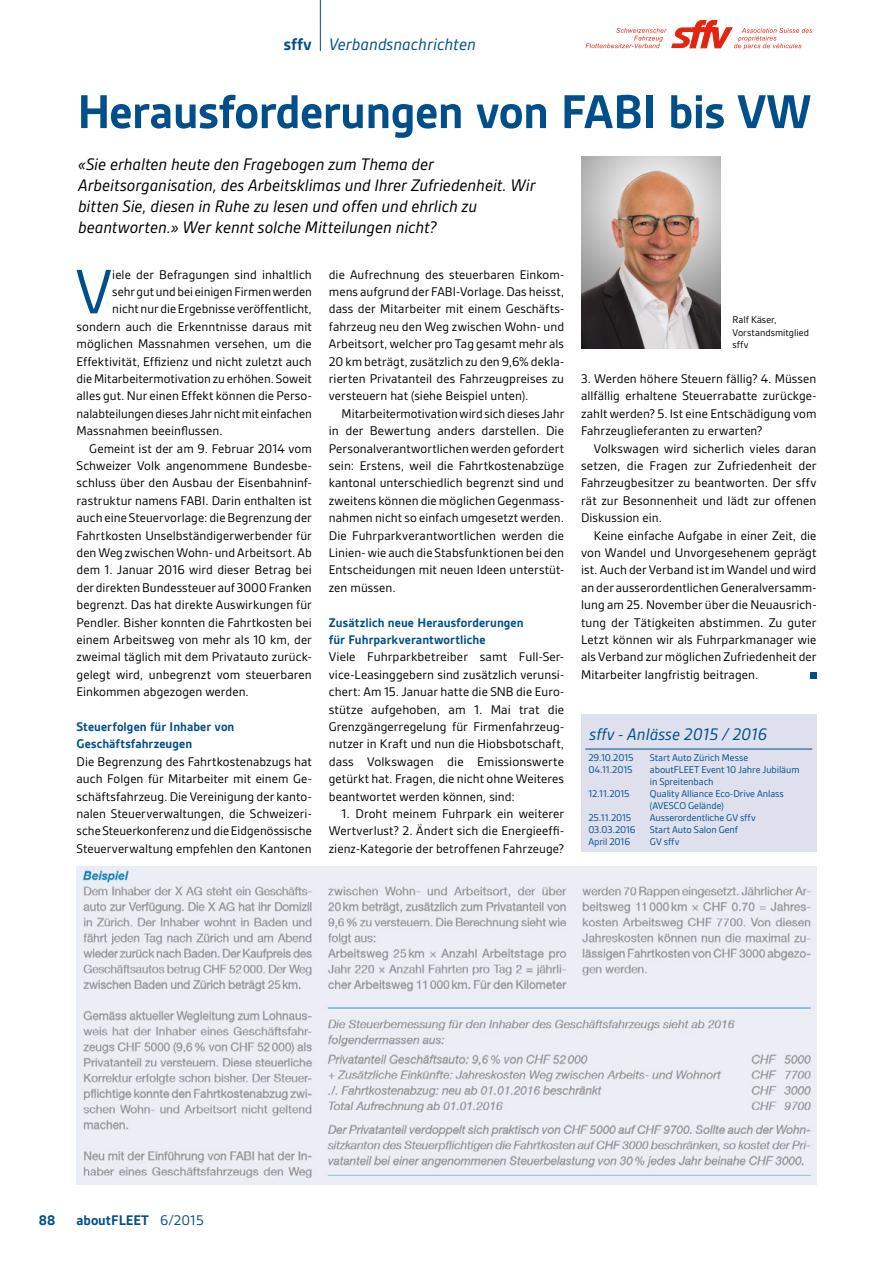
<style>
.page{position:relative;width:893px;height:1263px;background:#fff}
.page>*{position:absolute;margin:0;border:0;box-sizing:border-box;transform-origin:0 0}
.t1{font:67.5px "Gesta";color:#004f8b}
.t2{font:700 51px "Gesta";letter-spacing:-.01em;color:#004f8b}
.t3{font:italic 18px/21px "Gesta";letter-spacing:-.005em;color:#000}
.t4{font:italic 18px "Gesta";color:#004f8b}
.t5{font:700 15px "Gesta";color:#004f8b}
.t6{font:13.5px/17.4px "Gesta";letter-spacing:.005em;color:#000;text-align:justify}
.t7{font:700 13.5px/17.4px "Gesta";letter-spacing:.005em;color:#004f8b}
.t8{font:10.5px/12px "Gesta";letter-spacing:-.01em;color:#004f8b}
.t9{font:10.5px/12.6px "Gesta";letter-spacing:.005em;color:#000}
.s1{font-weight:700;font-style:normal}
.s2{font-weight:400}
</style>
<div class="page">
<div style="left:810px;top:672px;width:6px;height:7px;background:#004f8b"></div>
<img style="left:77px;top:866px;width:739px;height:319px">
<div style="left:581px;top:714px;width:235px;height:138px;background:#dee0ed"></div>
<hr style="left:585px;top:749px;width:227px;height:1px;background:#004f8b">
<img style="left:581px;top:157px;width:140px;height:191px">
<hr style="left:320px;top:0;width:1px;height:51px;background:#004f8b">
<svg style="left:586px;top:20px;width:226px;height:29px"></svg>
<h3 class="t4" style="left:284px;top:34px;width:194px"><span class="s1">sffv</span> Verbandsnachrichten</h3>
<h2 class="t2" style="left:77px;top:83px;width:736px">Herausforderungen von FABI bis VW</h2>
<h3 class="t3" style="left:78px;top:153px;width:459px">«Sie erhalten heute den Fragebogen zum Thema der Arbeitsorganisation, des Arbeitsklimas und Ihrer Zufriedenheit. Wir bitten Sie, diesen in Ruhe zu lesen und offen und ehrlich zu beantworten.» Wer kennt solche Mitteilungen nicht?</h3>
<h1 class="t1" style="left:75px;top:253px;width:38px">V</h1>
<p class="t6" style="left:112px;top:265px;width:201px">iele der Befragungen sind inhaltlich</p>
<p class="t6" style="left:112px;top:283px;width:201px">sehr gut und bei einigen Firmen werden</p>
<p class="t6" style="left:112px;top:300px;width:201px">nicht nur die Ergebnisse veröffentlicht,</p>
<p class="t6" style="left:77px;top:318px;width:237px">sondern auch die Erkenntnisse daraus mit</p>
<p class="t6" style="left:77px;top:335px;width:237px">möglichen Massnahmen versehen, um die</p>
<p class="t6" style="left:77px;top:352px;width:237px">Effektivität, Effizienz und nicht zuletzt auch</p>
<p class="t6" style="left:77px;top:370px;width:237px">die Mitarbeitermotivation zu erhöhen. Soweit</p>
<p class="t6" style="left:77px;top:387px;width:237px">alles gut. Nur einen Effekt können die Perso-</p>
<p class="t6" style="left:77px;top:405px;width:237px">nalabteilungen dieses Jahr nicht mit einfachen</p>
<p class="t6" style="left:77px;top:422px;width:148px">Massnahmen beeinflussen.</p>
<p class="t6" style="left:89px;top:439px;width:224px">Gemeint ist der am 9. Februar 2014 vom</p>
<p class="t6" style="left:77px;top:457px;width:237px">Schweizer Volk angenommene Bundesbe-</p>
<p class="t6" style="left:77px;top:474px;width:237px">schluss über den Ausbau der Eisenbahninf-</p>
<p class="t6" style="left:77px;top:492px;width:237px">rastruktur namens FABI. Darin enthalten ist</p>
<p class="t6" style="left:77px;top:509px;width:237px">auch eine Steuervorlage: die Begrenzung der</p>
<p class="t6" style="left:77px;top:526px;width:237px">Fahrtkosten Unselbständigerwerbender für</p>
<p class="t6" style="left:77px;top:544px;width:237px">den Weg zwischen Wohn- und Arbeitsort. Ab</p>
<p class="t6" style="left:77px;top:561px;width:237px">dem 1. Januar 2016 wird dieser Betrag bei</p>
<p class="t6" style="left:77px;top:579px;width:237px">der direkten Bundessteuer auf 3000 Franken</p>
<p class="t6" style="left:77px;top:596px;width:237px">begrenzt. Das hat direkte Auswirkungen für</p>
<p class="t6" style="left:77px;top:613px;width:237px">Pendler. Bisher konnten die Fahrtkosten bei</p>
<p class="t6" style="left:77px;top:631px;width:237px">einem Arbeitsweg von mehr als 10 km, der</p>
<p class="t6" style="left:77px;top:648px;width:237px">zweimal täglich mit dem Privatauto zurück-</p>
<p class="t6" style="left:77px;top:666px;width:237px">gelegt wird, unbegrenzt vom steuerbaren</p>
<p class="t6" style="left:77px;top:683px;width:174px">Einkommen abgezogen werden.</p>
<p class="t7" style="left:77px;top:718px;width:159px">Steuerfolgen für Inhaber von<br>Geschäftsfahrzeugen</p>
<p class="t6" style="left:77px;top:753px;width:237px">Die Begrenzung des Fahrtkostenabzugs hat auch Folgen für Mitarbeiter mit einem Ge&shy;schäftsfahrzeug. Die Vereinigung der kanto&shy;nalen Steuerverwaltungen, die Schweizeri&shy;sche Steuerkonferenz und die Eidgenössische Steuerverwaltung empfehlen den Kantonen</p>
<p class="t6" style="left:329px;top:265px;width:237px">die Aufrechnung des steuerbaren Einkom&shy;mens aufgrund der FABI-Vorlage. Das heisst, dass der Mitarbeiter mit einem Geschäfts&shy;fahrzeug neu den Weg zwischen Wohn- und Arbeitsort, welcher pro Tag gesamt mehr als 20 km beträgt, zusätzlich zu den 9,6% dekla&shy;rierten Privatanteil des Fahrzeugpreises zu versteuern hat (siehe Beispiel unten).</p>
<p class="t6" style="left:329px;top:405px;width:237px;text-indent:13px">Mitarbeitermotivation wird sich dieses Jahr in der Bewertung anders darstellen. Die Personalverantwortlichen werden gefordert sein: Erstens, weil die Fahrtkostenabzüge kantonal unterschiedlich begrenzt sind und zweitens können die möglichen Gegenmass&shy;nahmen nicht so einfach umgesetzt werden.<br>Die Fuhrparkverantwortlichen werden die Linien- wie auch die Stabsfunktionen bei den Entscheidungen mit neuen Ideen unterstüt&shy;zen müssen.</p>
<p class="t7" style="left:329px;top:613px;width:196px">Zusätzlich neue Herausforderungen für Fuhrparkverantwortliche</p>
<p class="t6" style="left:329px;top:648px;width:237px">Viele Fuhrparkbetreiber samt Full-Ser&shy;vice-Leasinggebern sind zusätzlich verunsi&shy;chert: Am 15. Januar hatte die SNB die Euro&shy;stütze aufgehoben, am 1. Mai trat die Grenzgängerregelung für Firmenfahrzeug&shy;nutzer in Kraft und nun die Hiobsbotschaft, dass Volkswagen die Emissionswerte getürkt hat. Fragen, die nicht ohne Weiteres beantwortet werden können, sind:</p>
<p class="t6" style="left:329px;top:805px;width:237px;text-indent:13px">1. Droht meinem Fuhrpark ein weiterer Wertverlust? 2. Ändert sich die Energieeffi&shy;zienz-Kategorie der betroffenen Fahrzeuge?</p>
<p class="t9" style="left:732px;top:313px;width:78px">Ralf Käser,<br>Vorstandsmitglied sffv</p>
<p class="t6" style="left:581px;top:370px;width:237px">3. Werden höhere Steuern fällig? 4. Müssen allfällig erhaltene Steuerrabatte zurückge&shy;zahlt werden? 5. Ist eine Entschädigung vom Fahrzeuglieferanten zu erwarten?</p>
<p class="t6" style="left:581px;top:439px;width:237px;text-indent:13px">Volkswagen wird sicherlich vieles daran setzen, die Fragen zur Zufriedenheit der Fahrzeugbesitzer zu beantworten. Der sffv rät zur Besonnenheit und lädt zur offenen Diskussion ein.</p>
<p class="t6" style="left:581px;top:526px;width:237px;text-indent:13px">Keine einfache Aufgabe in einer Zeit, die von Wandel und Unvorgesehenem geprägt ist. Auch der Verband ist im Wandel und wird an der ausserordentlichen Generalversamm&shy;lung am 25. November über die Neuausrich&shy;tung der Tätigkeiten abstimmen. Zu guter Letzt können wir als Fuhrparkmanager wie als Verband zur möglichen Zufriedenheit der Mitarbeiter langfristig beitragen.</p>
<h3 class="t4" style="left:590px;top:724px;width:179px">sffv - Anlässe 2015 / 2016</h3>
<p class="t8" style="left:588px;top:751px;width:47px">29.10.2015</p>
<p class="t8" style="left:650px;top:751px;width:100px">Start Auto Zürich Messe</p>
<p class="t8" style="left:588px;top:763px;width:46px">04.11.2015</p>
<p class="t8" style="left:650px;top:763px;width:151px">aboutFLEET Event 10 Jahre Jubiläum in Spreitenbach</p>
<p class="t8" style="left:588px;top:787px;width:43px">12.11.2015</p>
<p class="t8" style="left:650px;top:787px;width:135px">Quality Alliance Eco-Drive Anlass (AVESCO Gelände)</p>
<p class="t8" style="left:588px;top:811px;width:44px">25.11.2015</p>
<p class="t8" style="left:650px;top:811px;width:107px">Ausserordentliche GV sffv</p>
<p class="t8" style="left:588px;top:823px;width:49px">03.03.2016</p>
<p class="t8" style="left:650px;top:823px;width:90px">Start Auto Salon Genf</p>
<p class="t8" style="left:588px;top:835px;width:43px">April 2016</p>
<p class="t8" style="left:650px;top:835px;width:31px">GV sffv</p>
<p class="t5" style="left:39px;top:1212px;width:18px">88</p>
<p class="t5" style="left:77px;top:1212px;width:129px">aboutFLEET <span class="s2">6/2015</span></p>
</div>
